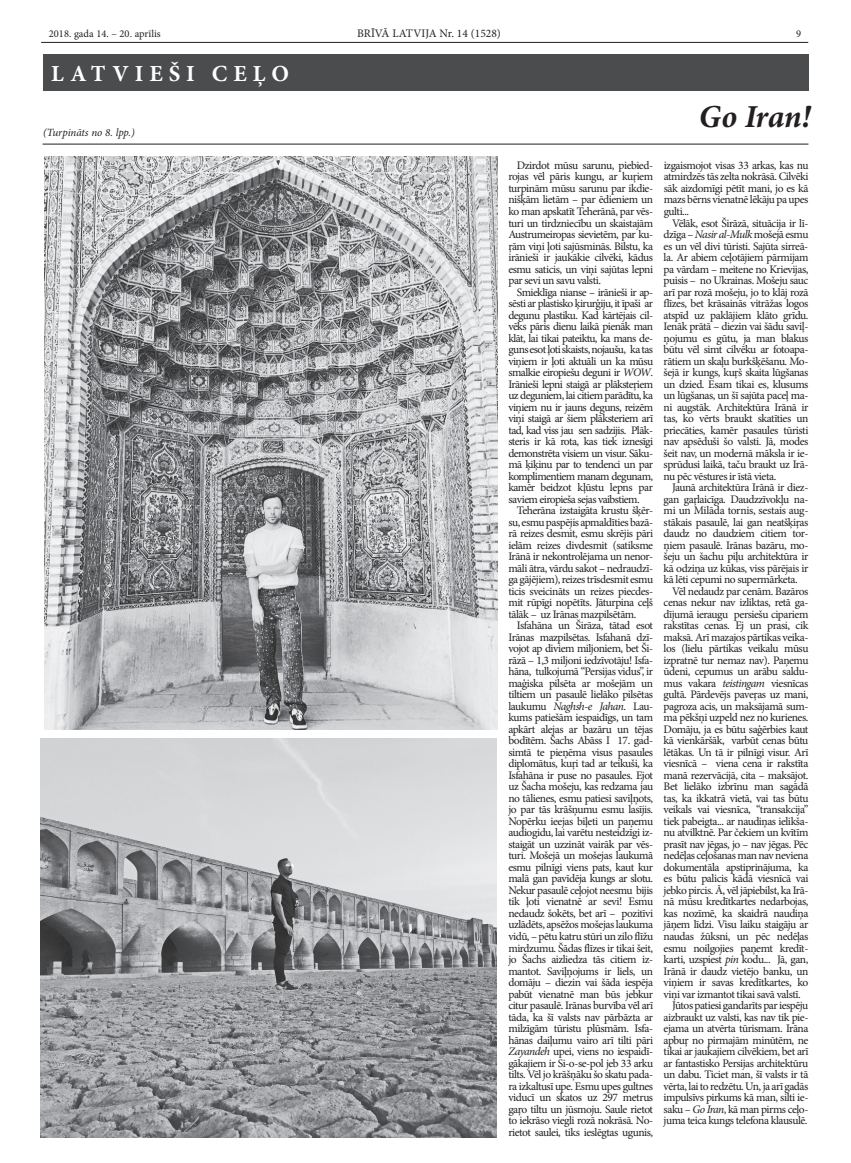
<style>
.page{position:relative;width:851px;height:1163px;background:#fff}
.page>*{position:absolute;margin:0;border:0;box-sizing:border-box;transform-origin:0 0}
.t1{font:italic 700 32px "Minion Pro";letter-spacing:-.01em;color:#231f20}
.t2{font:700 23px "Minion Pro";letter-spacing:.26em;color:#fff}
.t3{font:11.5px/11.5px "Minion Pro";letter-spacing:-.04em;color:#231f20}
.t4{font:11.5px "Minion Pro";color:#231f20}
.t5{font:italic 11px "Minion Pro";letter-spacing:-.01em;color:#231f20}
.t6{font:10.5px "Minion Pro";color:#231f20}
.s1{font-style:italic}
</style>
<div class="page">
<hr style="left:41px;top:42px;width:767px;height:1px;background:#231f20">
<div style="left:43px;top:54px;width:765px;height:37px;background:#4b4c4d"></div>
<hr style="left:43px;top:144px;width:765px;height:1px;background:#231f20">
<img style="left:45px;top:156px;width:453px;height:573px">
<img style="left:41px;top:738px;width:456px;height:399px">
<p class="t6" style="left:49px;top:26px;width:113px">2018. gada 14. – 20. aprīlis</p>
<p class="t4" style="left:357px;top:26px;width:145px">BRĪVĀ LATVIJA Nr. 14 (1528)</p>
<p class="t6" style="left:796px;top:26px;width:7px">9</p>
<h2 class="t2" style="left:51px;top:57px;width:239px">LATV IEŠI CEĻO</h2>
<h1 class="t1" style="left:698px;top:94px;width:113px">Go Iran!</h1>
<p class="t3" style="left:508px;top:159px;width:146px;text-indent:9px">Dzirdot mūsu sarunu, piebied&shy;rojas vēl pāris kungu, ar kuŗiem turpinām mūsu sarunu par ikdie&shy;nišķām lietām – par ēdieniem un ko man apskatīt Teherānā, par vēs&shy;turi un tirdzniecību un skaistajām Austrumeiropas sievietēm, par ku--- ŗām viņi ļoti sajūsminās. Bilstu, ka irānieši ir jaukākie cilvēki, kādus esmu saticis, un viņi sajūtas lepni par sevi un savu valsti.</p>
<p class="t3" style="left:508px;top:286px;width:146px;text-align:justify;text-indent:9px">Smieklīga nianse – irānieši ir ap&shy;sēsti ar plastisko ķirurģiju, it īpaši ar degunu plastiku. Kad kārtējais cil&shy;vēks pāris dienu laikā pienāk man klāt, lai tikai pateiktu, ka mans de&shy;guns esot ļoti skaists, nojaušu, ka tas viņiem ir ļoti aktuāli un ka mūsu smalkie eiropiešu deguni ir <span class="s1">WOW</span>.<br>Irānieši lepni staigā ar plāksteŗiem uz deguniem, lai citiem parādītu, ka viņiem nu ir jauns deguns, reizēm viņi staigā ar šiem plāksteriem arī tad, kad viss jau sen sadzijis. Plāk&shy;steris ir kā rota, kas tiek iznesīgi demonstrēta visiem un visur. Sāku&shy;mā ķiķinu par to tendenci un par komplimentiem manam degunam, kamēr beidzot kļūstu lepns par saviem eiropieša sejas vaibstiem.</p>
<p class="t3" style="left:508px;top:504px;width:146px;text-indent:8px">Teherāna izstaigāta krustu šķēr&shy;su, esmu paspējis apmaldīties bazā&shy;rā reizes desmit, esmu skrējis pāri ielām reizes divdesmit (satiksme Irānā ir nekontrolējama un nenor&shy;māli ātra, vārdu sakot – nedraudzī&shy;ga gājējiem), reizes trīsdesmit esmu ticis sveicināts un reizes piecdes-- mit rūpīgi nopētīts. Jāturpina ceļš tālāk – uz Irānas mazpilsētām.</p>
<p class="t3" style="left:508px;top:619px;width:146px;text-indent:8px">Isfahāna un Širāza, tātad esot Irānas mazpilsētas. Isfahanā dzī-- vojot ap diviem miljoniem, bet Ši&shy;rāzā – 1,3 miljoni iedzīvotāju! Isfa&shy;hāna, tulkojumā “Persijas vidus”, ir maģiska pilsēta ar mošejām un tiltiem un pasaulē lielāko pilsētas laukumu <span class="s1">Naghsh-e Jahan</span>. Lau&shy;kums patiešām iespaidīgs, un tam apkārt alejas ar bazāru un tējas bodītēm. Šachs Abāss I 17. gad&shy;simtā te pieņēma visus pasaules diplomātus, kuŗi tad ar teikuši, ka Isfahāna ir puse no pasaules. Ejot uz Šacha mošeju, kas redzama jau no tālienes, esmu patiesi saviļņots, jo par tās krāšņumu esmu lasījis.<br>Nopērku ieejas biļeti un paņemu audiogidu, lai varētu nesteidzīgi iz&shy;staigāt un uzzināt vairāk par vēs&shy;turi. Mošejā un mošejas laukumā esmu pilnīgi viens pats, kaut kur malā gan pavīdēja kungs ar slotu.<br>Nekur pasaulē ceļojot neesmu bijis tik ļoti vienatnē ar sevi! Esmu nedaudz šokēts, bet arī – pozitīvi uzlādēts, apsēžos mošejas laukuma vidū, – pētu katru stūri un zilo flīžu mirdzumu. Šādas flīzes ir tikai šeit, jo Šachs aizliedza tās citiem iz&shy;mantot. Saviļņojums ir liels, un domāju – diezin vai šāda iespēja pabūt vienatnē man būs jebkur citur pasaulē. Irānas burvība vēl arī tāda, ka šī valsts nav pārbāzta ar milzīgām tūristu plūsmām. Isfa-- hānas daiļumu vairo arī tilti pāri <span class="s1">Zayandeh</span> upei, viens no iespaidī&shy;gākajiem ir Si-o-se-pol jeb 33 arku tilts. Vēl jo krāšņāku šo skatu pada&shy;ra izkaltusī upe. Esmu upes gultnes viducī un skatos uz 297 metrus gaŗo tiltu un jūsmoju. Saule rietot to iekrāso viegli rozā nokrāsā. No&shy;rietot saulei, tiks ieslēgtas ugunis,</p>
<p class="t5" style="left:43px;top:125px;width:93px">(Turpināts no 8. lpp.)</p>
<p class="t3" style="left:663px;top:159px;width:146px;text-align:justify">izgaismojot visas 33 arkas, kas nu atmirdzēs tās zelta nokrāsā. Cilvēki sāk aizdomīgi pētīt mani, jo es kā mazs bērns vienatnē lēkāju pa upes gulti...</p>
<p class="t3" style="left:663px;top:217px;width:146px;text-indent:9px">Vēlāk, esot Širāzā, situācija ir lī&shy;dzīga – <span class="s1">Nasir al-Mulk</span> mošejā esmu es un vēl divi tūristi. Sajūta sirreā-- la. Ar abiem ceļotājiem pārmijam pa vārdam – meitene no Krievijas, puisis – no Ukrainas. Mošeju sauc arī par rozā mošeju, jo to klāj rozā flīzes, bet krāsainās vitrāžas logos atspīd uz paklājiem klāto grīdu.<br>Ienāk prātā – diezin vai šādu saviļ&shy;ņojumu es gūtu, ja man blakus būtu vēl simt cilvēku ar fotoapa&shy;rātiem un skaļu burkšķēšanu. Mo&shy;šejā ir kungs, kuŗš skaita lūgšanas un dzied. Esam tikai es, klusums un lūgšanas, un šī sajūta paceļ ma-- ni augstāk. Architektūra Irānā ir tas, ko vērts braukt skatīties un priecāties, kamēr pasaules tūristi nav apsēduši šo valsti. Jā, modes šeit nav, un modernā māksla ir ie&shy;sprūdusi laikā, taču braukt uz Irā-- nu pēc vēstures ir īstā vieta.</p>
<p class="t3" style="left:672px;top:481px;width:138px">Jaunā architektūra Irānā ir diez-</p>
<p class="t3" style="left:663px;top:493px;width:144px">gan gaŗlaicīga. Daudzzīvokļu na--</p>
<p class="t3" style="left:663px;top:504px;width:144px">mi un Milāda tornis, sestais aug--</p>
<p class="t3" style="left:663px;top:516px;width:146px">stākais pasaulē, lai gan neatšķiŗas</p>
<p class="t3" style="left:663px;top:527px;width:144px">daudz no daudziem citiem tor--</p>
<p class="t3" style="left:663px;top:539px;width:146px">ņiem pasaulē. Irānas bazāru, mo-</p>
<p class="t3" style="left:663px;top:550px;width:146px">šeju un šachu piļu architektūra ir</p>
<p class="t3" style="left:663px;top:562px;width:146px">kā odziņa uz kūkas, viss pārējais ir</p>
<p class="t3" style="left:663px;top:573px;width:135px">kā lēti cepumi no supermārketa.</p>
<p class="t3" style="left:672px;top:585px;width:138px">Vēl nedaudz par cenām. Bazāros</p>
<p class="t3" style="left:663px;top:596px;width:144px">cenas nekur nav izliktas, retā ga--</p>
<p class="t3" style="left:663px;top:608px;width:146px">dījumā ieraugu persiešu cipariem</p>
<p class="t3" style="left:663px;top:619px;width:146px">rakstītas cenas. Ej un prasi, cik</p>
<p class="t3" style="left:663px;top:631px;width:146px">maksā. Arī mazajos pārtikas veika-</p>
<p class="t3" style="left:663px;top:642px;width:146px">los (lielu pārtikas veikalu mūsu</p>
<p class="t3" style="left:663px;top:654px;width:146px">izpratnē tur nemaz nav). Paņemu</p>
<p class="t3" style="left:663px;top:665px;width:146px">ūdeni, cepumus un arābu saldu-</p>
<p class="t3" style="left:663px;top:677px;width:146px">mus vakara <span class="s1">teistingam</span> viesnīcas</p>
<p class="t3" style="left:663px;top:688px;width:146px">gultā. Pārdevējs paveŗas uz mani,</p>
<p class="t3" style="left:663px;top:700px;width:146px">pagroza acis, un maksājamā sum-</p>
<p class="t3" style="left:663px;top:711px;width:146px">ma pēkšņi uzpeld nez no kurienes.</p>
<p class="t3" style="left:663px;top:723px;width:146px">Domāju, ja es būtu saģērbies kaut</p>
<p class="t3" style="left:663px;top:734px;width:146px">kā vienkāršāk, varbūt cenas būtu</p>
<p class="t3" style="left:663px;top:746px;width:146px">lētākas. Un tā ir pilnīgi visur. Arī</p>
<p class="t3" style="left:663px;top:757px;width:146px">viesnīcā – viena cena ir rakstīta</p>
<p class="t3" style="left:663px;top:769px;width:146px">manā rezervācijā, cita – maksājot.</p>
<p class="t3" style="left:663px;top:780px;width:146px">Bet lielāko izbrīnu man sagādā</p>
<p class="t3" style="left:663px;top:792px;width:146px">tas, ka ikkatrā vietā, vai tas būtu</p>
<p class="t3" style="left:663px;top:803px;width:146px">veikals vai viesnīca, “transakcija”</p>
<p class="t3" style="left:663px;top:815px;width:146px">tiek pabeigta... ar naudiņas ielikša-</p>
<p class="t3" style="left:663px;top:826px;width:146px">nu atvilktnē. Par čekiem un kvītīm</p>
<p class="t3" style="left:663px;top:838px;width:146px">prasīt nav jēgas, jo – nav jēgas. Pēc</p>
<p class="t3" style="left:663px;top:849px;width:146px">nedēļas ceļošanas man nav neviena</p>
<p class="t3" style="left:663px;top:861px;width:146px">dokumentāla apstiprinājuma, ka</p>
<p class="t3" style="left:663px;top:872px;width:146px">es būtu palicis kādā viesnīcā vai</p>
<p class="t3" style="left:663px;top:884px;width:146px">jebko pircis. Ā, vēl jāpiebilst, ka Irā-</p>
<p class="t3" style="left:663px;top:895px;width:146px">nā mūsu kredītkartes nedarbojas,</p>
<p class="t3" style="left:663px;top:907px;width:146px">kas nozīmē, ka skaidrā naudiņa</p>
<p class="t3" style="left:663px;top:918px;width:146px">jāņem līdzi. Visu laiku staigāju ar</p>
<p class="t3" style="left:663px;top:930px;width:146px">naudas žūksni, un pēc nedēļas</p>
<p class="t3" style="left:663px;top:941px;width:146px">esmu noilgojies paņemt kredīt-</p>
<p class="t3" style="left:663px;top:953px;width:146px">karti, uzspiest <span class="s1">pin</span> kodu... Jā, gan,</p>
<p class="t3" style="left:663px;top:964px;width:146px">Irānā ir daudz vietējo banku, un</p>
<p class="t3" style="left:663px;top:976px;width:146px">viņiem ir savas kredītkartes, ko</p>
<p class="t3" style="left:663px;top:987px;width:138px">viņi var izmantot tikai savā valstī.</p>
<p class="t3" style="left:672px;top:999px;width:138px">Jūtos patiesi gandarīts par iespēju</p>
<p class="t3" style="left:663px;top:1010px;width:146px">aizbraukt uz valsti, kas nav tik pie-</p>
<p class="t3" style="left:663px;top:1022px;width:146px">ejama un atvērta tūrismam. Irāna</p>
<p class="t3" style="left:663px;top:1033px;width:146px">apbuŗ no pirmajām minūtēm, ne</p>
<p class="t3" style="left:663px;top:1045px;width:146px">tikai ar jaukajiem cilvēkiem, bet arī</p>
<p class="t3" style="left:663px;top:1056px;width:146px">ar fantastisko Persijas architektūru</p>
<p class="t3" style="left:663px;top:1068px;width:146px">un dabu. Ticiet man, šī valsts ir tā</p>
<p class="t3" style="left:663px;top:1079px;width:146px">vērta, lai to redzētu. Un, ja arī gadās</p>
<p class="t3" style="left:663px;top:1091px;width:146px">impulsīvs pirkums kā man, silti ie-</p>
<p class="t3" style="left:663px;top:1102px;width:146px">saku – <span class="s1">Go Iran</span>, kā man pirms ceļo-</p>
<p class="t3" style="left:663px;top:1114px;width:145px">juma teica kungs telefona klausulē.</p>
</div>
